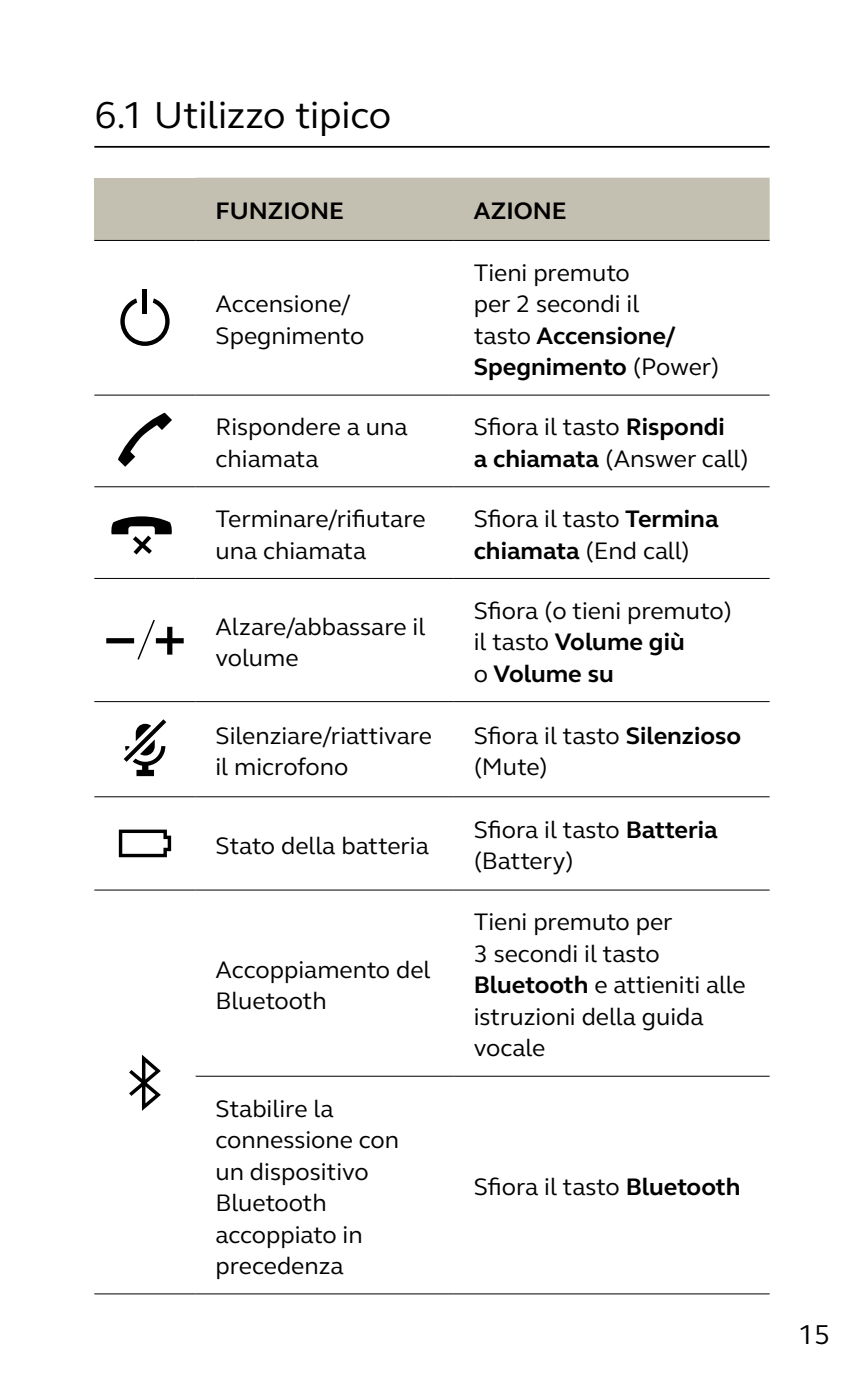
<style>
.page{position:relative;width:864px;height:1389px;background:#fff}
.page>*{position:absolute;margin:0;border:0;box-sizing:border-box;transform-origin:0 0}
.t1{font:38.5px "GN Elliot";letter-spacing:-.005em;color:#000}
.t2{font:28px "GN Elliot";color:#000}
.t3{font:24.5px/31.5px "GN Elliot";color:#000}
.t4{font:700 24.5px "GN Elliot";color:#000}
.s1{font-weight:700}
</style>
<div class="page">
<hr style="left:94px;top:146px;width:675px;height:2px;background:#000">
<div style="left:94px;top:178px;width:101px;height:62px;background:#c4c0b1"></div>
<div style="left:195px;top:178px;width:574px;height:62px;background:#c4c0b1"></div>
<hr style="left:94px;top:578px;width:101px;height:1px;background:#000">
<hr style="left:94px;top:701px;width:101px;height:1px;background:#000">
<hr style="left:94px;top:240px;width:101px;height:1px;background:#000">
<hr style="left:94px;top:395px;width:101px;height:1px;background:#000">
<hr style="left:94px;top:486px;width:101px;height:1px;background:#000">
<hr style="left:195px;top:240px;width:258px;height:1px;background:#000">
<hr style="left:453px;top:240px;width:316px;height:1px;background:#000">
<hr style="left:195px;top:395px;width:258px;height:1px;background:#000">
<hr style="left:453px;top:395px;width:316px;height:1px;background:#000">
<hr style="left:195px;top:486px;width:258px;height:1px;background:#000">
<hr style="left:453px;top:486px;width:316px;height:1px;background:#000">
<hr style="left:195px;top:578px;width:258px;height:1px;background:#000">
<hr style="left:453px;top:578px;width:316px;height:1px;background:#000">
<hr style="left:195px;top:701px;width:258px;height:1px;background:#000">
<hr style="left:453px;top:701px;width:316px;height:1px;background:#000">
<hr style="left:195px;top:796px;width:258px;height:1px;background:#000">
<hr style="left:453px;top:796px;width:316px;height:1px;background:#000">
<hr style="left:94px;top:796px;width:101px;height:1px;background:#000">
<hr style="left:94px;top:889px;width:101px;height:2px;background:#000">
<hr style="left:195px;top:889px;width:258px;height:2px;background:#000">
<hr style="left:453px;top:889px;width:316px;height:2px;background:#000">
<hr style="left:195px;top:1076px;width:258px;height:1px;background:#000">
<hr style="left:453px;top:1076px;width:316px;height:1px;background:#000">
<hr style="left:94px;top:1293px;width:101px;height:1px;background:#000">
<hr style="left:195px;top:1293px;width:258px;height:1px;background:#000">
<hr style="left:453px;top:1293px;width:316px;height:1px;background:#000">
<svg style="left:120px;top:298px;width:49px;height:48px"></svg>
<hr style="left:143px;top:290px;width:4px;height:24px;background:#000">
<svg style="left:118px;top:413px;width:54px;height:54px"></svg>
<svg style="left:111px;top:516px;width:61px;height:39px"></svg>
<svg style="left:137px;top:619px;width:19px;height:41px"></svg>
<div style="left:156px;top:638px;width:28px;height:5px;border:3px solid #000"></div>
<div style="left:167px;top:627px;width:5px;height:28px;border:3px solid #000"></div>
<div style="left:106px;top:638px;width:28px;height:5px;border:3px solid #000"></div>
<svg style="left:124px;top:719px;width:42px;height:57px"></svg>
<svg style="left:119px;top:830px;width:52px;height:27px"></svg>
<svg style="left:129px;top:1055px;width:32px;height:56px"></svg>
<h1 class="t1" style="left:94px;top:89px;width:298px">6.1 Utilizzo tipico</h1>
<p class="t4" style="left:215px;top:195px;width:130px">FUNZIONE</p>
<p class="t4" style="left:473px;top:195px;width:94px">AZIONE</p>
<p class="t3" style="left:215px;top:288px;width:150px">Accensione/<br>Spegnimento</p>
<p class="t3" style="left:473px;top:256px;width:247px">Tieni premuto<br>per 2 secondi il<br>tasto <span class="s1">Accensione/<br>Spegnimento</span> (Power)</p>
<p class="t3" style="left:215px;top:411px;width:193px">Rispondere a una chiamata</p>
<p class="t3" style="left:473px;top:411px;width:276px">Sfiora il tasto <span class="s1">Rispondi<br>a chiamata</span> (Answer call)</p>
<p class="t3" style="left:215px;top:502px;width:212px">Terminare/rifiutare una chiamata</p>
<p class="t3" style="left:473px;top:502px;width:246px">Sfiora il tasto <span class="s1">Termina chiamata</span> (End call)</p>
<p class="t3" style="left:215px;top:610px;width:211px">Alzare/abbassare il volume</p>
<p class="t3" style="left:473px;top:594px;width:259px">Sfiora (o tieni premuto) il tasto <span class="s1">Volume giù<br></span>o <span class="s1">Volume su</span></p>
<p class="t3" style="left:215px;top:719px;width:218px">Silenziare/riattivare il microfono</p>
<p class="t3" style="left:473px;top:719px;width:269px">Sfiora il tasto <span class="s1">Silenzioso </span>(Mute)</p>
<p class="t3" style="left:215px;top:829px;width:215px">Stato della batteria</p>
<p class="t3" style="left:215px;top:953px;width:216px">Accoppiamento del<br>Bluetooth</p>
<p class="t3" style="left:215px;top:1092px;width:185px">Stabilire la connessione con un dispositivo<br>Bluetooth accoppiato in precedenza</p>
<p class="t3" style="left:473px;top:813px;width:245px">Sfiora il tasto <span class="s1">Batteria </span>(Battery)</p>
<p class="t3" style="left:473px;top:906px;width:273px">Tieni premuto per<br>3 secondi il tasto<br><span class="s1">Bluetooth</span> e attieniti alle istruzioni della guida vocale</p>
<p class="t3" style="left:473px;top:1171px;width:268px">Sfiora il tasto <span class="s1">Bluetooth</span></p>
<p class="t2" style="left:797px;top:1316px;width:34px">15</p>
</div>
